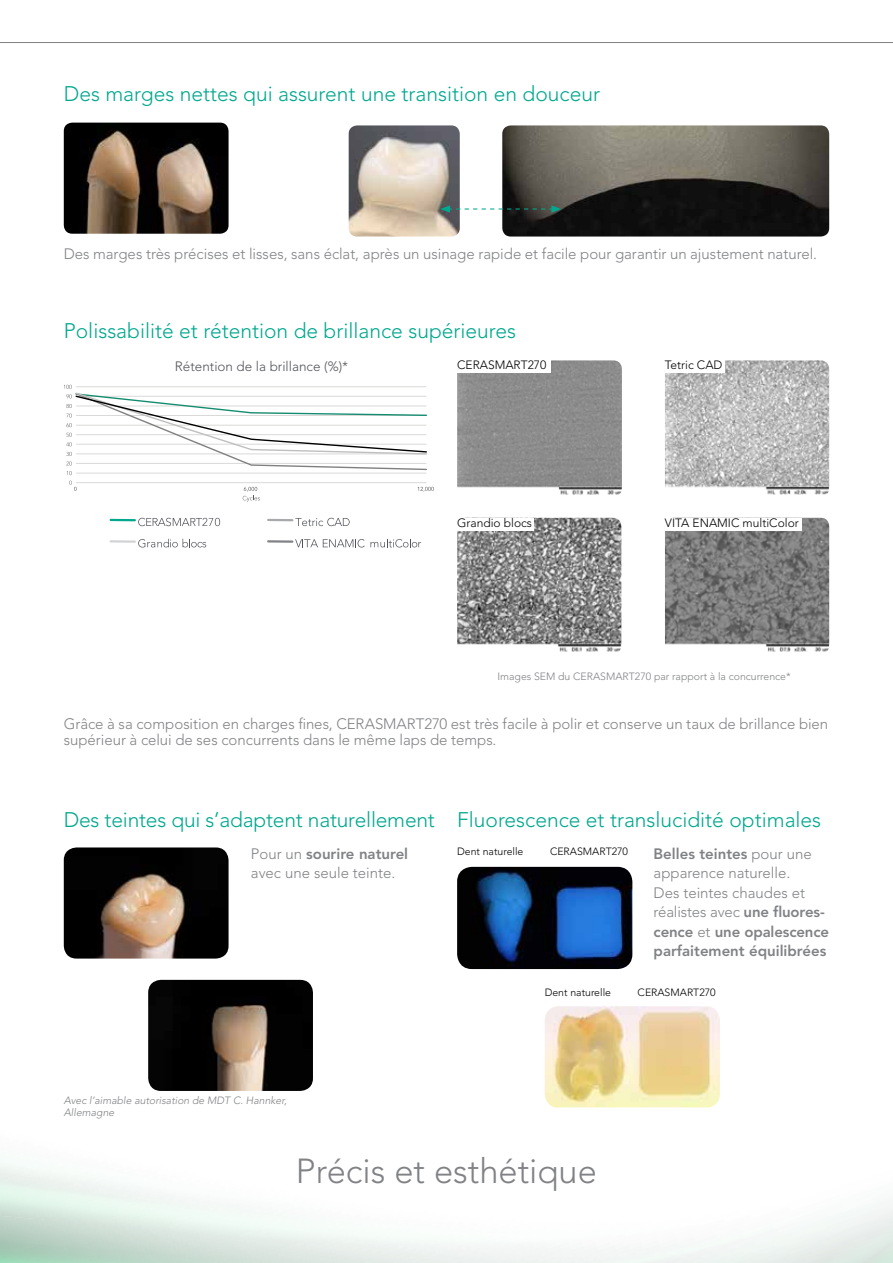
<style>
.page{position:relative;width:893px;height:1263px;background:#fff}
.page>*{position:absolute;margin:0;border:0;box-sizing:border-box;transform-origin:0 0}
.t1{font:300 34.5px "Avenir LT Std";color:#808285}
.t2{font:300 21px "Avenir LT Std";color:#00a88e}
.t3{font:300 15px/16.5px "Avenir LT Std";color:#808285}
.t4{font:800 15px/19.5px "Avenir LT Std";color:#808285}
.t5{font:300 13.5px "Avenir LT Std";color:#52545a}
.t6{font:300 12px "Avenir LT Std";color:#000}
.t7{font:300 10.5px "Avenir LT Std";color:#000}
.t8{font:italic 300 10.5px/12.6px "Avenir LT Std";color:#808285}
.t9{font:300 10.5px "Avenir LT Std";color:#808285}
.s1{font-weight:800}
.s2{font-weight:300}
</style>
<div class="page">
<svg style="left:0;top:1162px;width:893px;height:101px"></svg>
<svg style="left:0;top:42px;width:893px;height:1px"></svg>
<hr style="left:111px;top:519px;width:24px;height:2px;background:#00a88e">
<svg style="left:138px;top:518px;width:82px;height:8px"></svg>
<hr style="left:268px;top:519px;width:24px;height:2px;background:#a7a9ac">
<svg style="left:295px;top:518px;width:55px;height:8px"></svg>
<hr style="left:111px;top:540px;width:24px;height:3px;background:#d1d3d4">
<svg style="left:138px;top:539px;width:68px;height:8px"></svg>
<hr style="left:268px;top:540px;width:24px;height:3px;background:#808285">
<svg style="left:295px;top:539px;width:126px;height:8px"></svg>
<img style="left:64px;top:123px;width:165px;height:111px">
<img style="left:349px;top:125px;width:111px;height:112px">
<img style="left:502px;top:125px;width:327px;height:112px">
<svg style="left:440px;top:205px;width:121px;height:8px"></svg>
<img style="left:148px;top:980px;width:165px;height:111px">
<img style="left:64px;top:847px;width:165px;height:111px">
<img style="left:457px;top:867px;width:175px;height:102px">
<img style="left:457px;top:360px;width:165px;height:135px">
<div style="left:457px;top:360px;width:94px;height:13px;background:#fff"></div>
<img style="left:665px;top:518px;width:164px;height:134px">
<div style="left:665px;top:518px;width:136px;height:12px;background:#fff"></div>
<img style="left:457px;top:518px;width:164px;height:134px">
<div style="left:457px;top:518px;width:77px;height:12px;background:#fff"></div>
<img style="left:545px;top:1006px;width:175px;height:101px">
<hr style="left:76px;top:482px;width:350px;height:1px;background:#d9d9d8">
<svg style="left:64px;top:385px;width:363px;height:90px"></svg>
<svg style="left:69px;top:481px;width:8px;height:10px"></svg>
<svg style="left:418px;top:487px;width:16px;height:5px"></svg>
<svg style="left:243px;top:487px;width:17px;height:15px"></svg>
<img style="left:665px;top:360px;width:164px;height:135px">
<div style="left:665px;top:360px;width:59px;height:13px;background:#fff"></div>
<h2 class="t2" style="left:64px;top:81px;width:538px">Des marges nettes qui assurent une transition en douceur</h2>
<p class="t3" style="left:64px;top:246px;width:755px">Des marges très précises et lisses, sans éclat, après un usinage rapide et facile pour garantir un ajustement naturel.</p>
<h2 class="t2" style="left:64px;top:318px;width:454px">Polissabilité et rétention de brillance supérieures</h2>
<p class="t5" style="left:175px;top:358px;width:175px">Rétention de la brillance (%)*</p>
<p class="t6" style="left:457px;top:358px;width:91px">CERASMART270</p>
<p class="t6" style="left:665px;top:358px;width:59px">Tetric CAD</p>
<p class="t6" style="left:457px;top:516px;width:76px">Grandio blocs</p>
<p class="t6" style="left:665px;top:516px;width:135px">VITA ENAMIC multiColor</p>
<p class="t9" style="left:497px;top:670px;width:295px">Images SEM du CERASMART270 par rapport à la concurrence*</p>
<p class="t3" style="left:64px;top:716px;width:766px">Grâce à sa composition en charges fines, CERASMART270 est très facile à polir et conserve un taux de brillance bien supérieur à celui de ses concurrents dans le même laps de temps.</p>
<h2 class="t2" style="left:64px;top:807px;width:373px">Des teintes qui s’adaptent naturellement</h2>
<p class="t3" style="left:251px;top:844px;width:159px;line-height:19.5px">Pour un <span class="s1">sourire naturel </span>avec une seule teinte.</p>
<h2 class="t2" style="left:457px;top:807px;width:366px">Fluorescence et translucidité optimales</h2>
<p class="t7" style="left:457px;top:846px;width:68px">Dent naturelle</p>
<p class="t7" style="left:550px;top:846px;width:80px">CERASMART270</p>
<p class="t4" style="left:654px;top:844px;width:177px">Belles teintes <span class="s2">pour une apparence naturelle.<br>Des teintes chaudes et réalistes avec</span> une fluores&shy;cence <span class="s2">et</span> une opalescence parfaitement équilibrées</p>
<p class="t7" style="left:545px;top:986px;width:68px">Dent naturelle</p>
<p class="t7" style="left:638px;top:986px;width:80px">CERASMART270</p>
<p class="t8" style="left:64px;top:1094px;width:224px">Avec l’aimable autorisation de MDT C. Hannker,<br>Allemagne</p>
<h1 class="t1" style="left:296px;top:1150px;width:302px">Précis et esthétique</h1>
</div>
